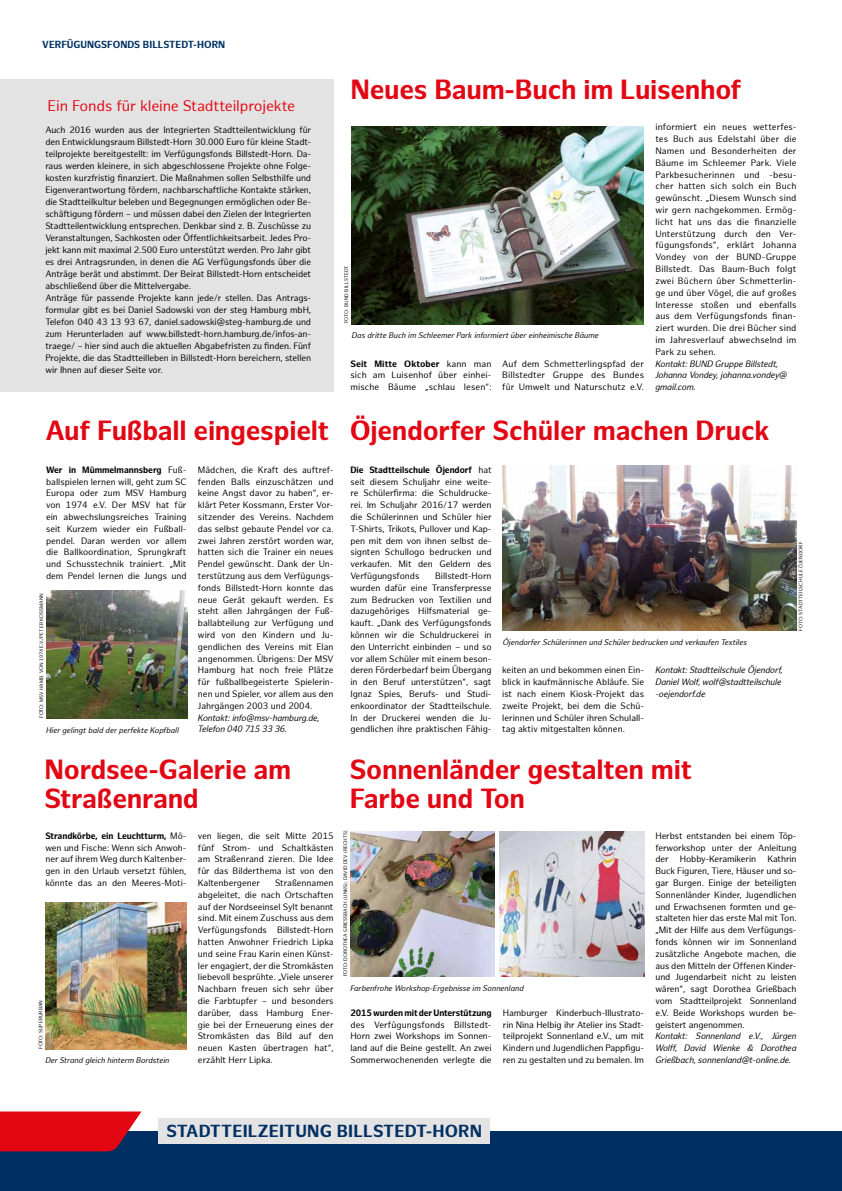
<style>
.page{position:relative;width:842px;height:1191px;background:#fff}
.page>*{position:absolute;margin:0;border:0;box-sizing:border-box;transform-origin:0 0}
.t1{font:700 27px/29px "Hamburg Sans";letter-spacing:-.01em;color:#e30613}
.t2{font:700 17px "Hamburg Sans";letter-spacing:.01em;color:#003063}
.t3{font:15px "Hamburg Sans";letter-spacing:-.01em;color:#e30613}
.t4{font:700 10px "Hamburg Sans";letter-spacing:.005em;color:#003063}
.t5{font:9px/11.8px "Hamburg Sans";letter-spacing:-.01em;color:#000;text-align:justify}
.t6{font:italic 9px/11.8px "Hamburg Sans";letter-spacing:-.01em;color:#000}
.t7{font:700 9px "Hamburg Sans";letter-spacing:-.01em;color:#000}
.t8{font:italic 8px "Hamburg Sans";color:#000}
.t9{font:5px "Hamburg Sans";color:#000}
.s1{font-weight:700}
</style>
<div class="page">
<div style="left:0;top:1131px;width:842px;height:60px;background:#003063"></div>
<svg style="left:0;top:1111px;width:141px;height:40px;background:#d31120"></svg>
<div style="left:158px;top:1118px;width:332px;height:26px;background:#e3e3e3"></div>
<img style="left:351px;top:126px;width:292px;height:198px">
<div style="left:0;top:79px;width:334px;height:313px;background:#e3e3e3"></div>
<img style="left:503px;top:465px;width:293px;height:166px">
<img style="left:350px;top:831px;width:145px;height:145px">
<img style="left:46px;top:591px;width:141px;height:127px">
<img style="left:45px;top:902px;width:142px;height:147px">
<img style="left:499px;top:831px;width:145px;height:145px">
<p class="t4" style="left:42px;top:38px;width:185px">VERFÜGUNGSFONDS BILLSTEDT-HORN</p>
<h3 class="t3" style="left:48px;top:97px;width:249px">Ein Fonds für kleine Stadtteilprojekte</h3>
<p class="t5" style="left:45px;top:124px;width:267px;text-align:left">Auch 2016 wurden aus der Integrierten Stadtteilentwicklung für den Entwicklungsraum Billstedt-Horn 30.000 Euro für kleine Stadt&shy;teilprojekte bereitgestellt: im Verfügungsfonds Billstedt-Horn. Da&shy;raus werden kleinere, in sich abgeschlossene Projekte ohne Folge&shy;kosten kurzfristig finanziert. Die Maßnahmen sollen Selbsthilfe und Eigenverantwortung fördern, nachbarschaftliche Kontakte stärken, die Stadtteilkultur beleben und Begegnungen ermöglichen oder Be&shy;schäftigung fördern – und müssen dabei den Zielen der Integrierten Stadtteilentwicklung entsprechen. Denkbar sind z. B. Zuschüsse zu Veranstaltungen, Sachkosten oder Öffentlichkeitsarbeit. Jedes Pro&shy;jekt kann mit maximal 2.500 Euro unterstützt werden. Pro Jahr gibt es drei Antragsrunden, in denen die AG Verfügungsfonds über die Anträge berät und abstimmt. Der Beirat Billstedt-Horn entscheidet abschließend über die Mittelvergabe.<br>Anträge für passende Projekte kann jede/r stellen. Das Antrags&shy;formular gibt es bei Daniel Sadowski von der steg Hamburg mbH, Telefon 040 43 13 93 67, daniel.sadowski@steg-hamburg.de und zum Herunterladen auf www.billstedt-horn.hamburg.de/infos-an&shy;traege/ – hier sind auch die aktuellen Abgabefristen zu finden. Fünf Projekte, die das Stadtteilleben in Billstedt-Horn bereichern, stellen wir Ihnen auf dieser Seite vor.</p>
<h1 class="t1" style="left:45px;top:417px;width:285px">Auf Fußball eingespielt</h1>
<p class="t5" style="left:46px;top:464px;width:142px"><span class="s1">Wer in Mümmelmannsberg</span> Fuß&shy;ballspielen lernen will, geht zum SC Europa oder zum MSV Hamburg von 1974 e.V. Der MSV hat für ein abwechslungsreiches Training seit Kurzem wieder ein Fußball&shy;pendel. Daran werden vor allem die Ballkoordination, Sprungkraft und Schusstechnik trainiert. „Mit dem Pendel lernen die Jungs und</p>
<p class="t5" style="left:198px;top:464px;width:137px">Mädchen, die Kraft des auftref&shy;fenden Balls einzuschätzen und keine Angst davor zu haben“, er&shy;klärt Peter Kossmann, Erster Vor&shy;sitzender des Vereins. Nachdem das selbst gebaute Pendel vor ca. zwei Jahren zerstört worden war, hatten sich die Trainer ein neues Pendel gewünscht. Dank der Un&shy;terstützung aus dem Verfügungs&shy;fonds Billstedt-Horn konnte das neue Gerät gekauft werden. Es steht allen Jahrgängen der Fuß&shy;ballabteilung zur Verfügung und wird von den Kindern und Ju&shy;gendlichen des Vereins mit Elan angenommen. Übrigens: Der MSV Hamburg hat noch freie Plätze für fußballbegeisterte Spielerin&shy;nen und Spieler, vor allem aus den Jahrgängen 2003 und 2004.</p>
<p class="t6" style="left:198px;top:712px;width:123px">Kontakt: info@msv-hamburg.de,</p>
<p class="t8" style="left:46px;top:725px;width:134px">Hier gelingt bald der perfekte Kopfball</p>
<p class="t6" style="left:198px;top:723px;width:90px">Telefon 040 715 33 36.</p>
<p class="t9" style="left:38px;top:718px;width:126px;rotate:-90deg">FOTO: MSV HAMB. VON 1974 E.V./PETER KOSSMANN</p>
<h1 class="t1" style="left:45px;top:756px;width:248px">Nordsee-Galerie am<br>Straßenrand</h1>
<p class="t5" style="left:45px;top:830px;width:143px"><span class="s1">Strandkörbe, ein Leuchtturm,</span> Mö&shy;wen und Fische: Wenn sich Anwoh&shy;ner auf ihrem Weg durch Kaltenber&shy;gen in den Urlaub versetzt fühlen, könnte das an den Meeres-Moti-</p>
<p class="t5" style="left:198px;top:830px;width:137px">ven liegen, die seit Mitte 2015 fünf Strom- und Schaltkästen am Straßenrand zieren. Die Idee für das Bilderthema ist von den Kaltenbergener</p>
<p class="t5" style="left:198px;top:877px;width:137px;text-indent:77px">Straßennamen abgeleitet, die nach Ortschaften auf der Nordseeinsel Sylt benannt sind. Mit einem Zuschuss aus dem Verfügungsfonds Billstedt-Horn hatten Anwohner Friedrich Lipka und seine Frau Karin einen Künst&shy;ler engagiert, der die Stromkästen liebevoll besprühte. „Viele unserer Nachbarn freuen sich sehr über die Farbtupfer – und besonders darüber, dass Hamburg Ener&shy;gie bei der Erneuerung eines der Stromkästen das Bild auf den neuen Kasten übertragen hat“, erzählt Herr Lipka.</p>
<p class="t9" style="left:38px;top:1049px;width:51px;rotate:-90deg">FOTO: SUPERURBAN</p>
<p class="t8" style="left:45px;top:1056px;width:126px">Der Strand gleich hinterm Bordstein</p>
<h1 class="t1" style="left:350px;top:76px;width:393px">Neues Baum-Buch im Luisenhof</h1>
<p class="t5" style="left:655px;top:122px;width:143px">informiert ein neues wetterfes&shy;tes Buch aus Edelstahl über die Namen und Besonderheiten der Bäume im Schleemer Park. Viele Parkbesucherinnen und -besu&shy;cher hatten sich solch ein Buch gewünscht. „Diesem Wunsch sind wir gern nachgekommen. Ermög&shy;licht hat uns das die finanzielle Unterstützung durch den Ver&shy;fügungsfonds“, erklärt Johanna Vondey von der BUND-Gruppe Billstedt. Das Baum-Buch folgt zwei Büchern über Schmetterlin&shy;ge und über Vögel, die auf großes Interesse stoßen und ebenfalls aus dem Verfügungsfonds finan&shy;ziert wurden. Die drei Bücher sind im Jahresverlauf abwechselnd im Park zu sehen.</p>
<p class="t6" style="left:655px;top:358px;width:133px">Kontakt: BUND Gruppe Billstedt,<br>Johanna Vondey, johanna.vondey@ gmail.com.</p>
<p class="t9" style="left:343px;top:323px;width:59px;rotate:-90deg">FOTO: BUND BILLSTEDT</p>
<p class="t8" style="left:352px;top:331px;width:249px">Das dritte Buch im Schleemer Park informiert über einheimische Bäume</p>
<p class="t5" style="left:350px;top:358px;width:143px"><span class="s1">Seit Mitte Oktober</span> kann man sich am Luisenhof über einhei&shy;mische Bäume „schlau lesen“:</p>
<p class="t5" style="left:502px;top:358px;width:143px">Auf dem Schmetterlingspfad der Billstedter Gruppe des Bundes für Umwelt und Naturschutz e.V.</p>
<h1 class="t1" style="left:350px;top:417px;width:421px">Öjendorfer Schüler machen Druck</h1>
<p class="t5" style="left:350px;top:464px;width:143px"><span class="s1">Die Stadtteilschule Öjendorf</span> hat seit diesem Schuljahr eine weite&shy;re Schülerfirma: die Schuldrucke&shy;rei. Im Schuljahr 2016/17 werden die Schülerinnen und Schüler hier T-Shirts, Trikots, Pullover und Kap&shy;pen mit dem von ihnen selbst de&shy;signten Schullogo bedrucken und verkaufen. Mit den Geldern des Verfügungsfonds</p>
<p class="t5" style="left:350px;top:570px;width:143px;text-indent:85px">Billstedt-Horn wurden dafür eine Transferpresse zum Bedrucken von Textilien und dazugehöriges Hilfsmaterial ge&shy;kauft. „Dank des Verfügungsfonds können wir die Schuldruckerei in den Unterricht einbinden – und so vor allem Schüler mit einem beson&shy;deren Förderbedarf beim Übergang in den Beruf unterstützen“, sagt Ignaz Spies, Berufs- und Studi&shy;enkoordinator der Stadtteilschule.<br>In der Druckerei wenden die Ju&shy;gendlichen ihre praktischen Fähig-</p>
<p class="t8" style="left:503px;top:638px;width:246px">Öjendorfer Schülerinnen und Schüler bedrucken und verkaufen Textiles</p>
<p class="t5" style="left:502px;top:664px;width:143px">keiten an und bekommen einen Ein&shy;blick in kaufmännische Abläufe. Sie ist nach einem Kiosk-Projekt das zweite Projekt, bei dem die Schü&shy;lerinnen und Schüler ihren Schulall&shy;tag aktiv mitgestalten können.</p>
<p class="t6" style="left:655px;top:664px;width:129px">Kontakt: Stadtteilschule Öjendorf,<br>Daniel Wolf, wolf@stadtteilschule -oejendorf.de</p>
<p class="t9" style="left:798px;top:630px;width:90px;rotate:-90deg">FOTO: STADTTEILSCHULE ÖJENDORF</p>
<h1 class="t1" style="left:350px;top:756px;width:344px">Sonnenländer gestalten mit<br>Farbe und Ton</h1>
<p class="t5" style="left:655px;top:830px;width:143px">Herbst entstanden bei einem Töp&shy;ferworkshop unter der Anleitung der Hobby-Keramikerin Kathrin Buck Figuren, Tiere, Häuser und so&shy;gar Burgen. Einige der beteiligten Sonnenländer Kinder, Jugendlichen und Erwachsenen formten und ge&shy;stalteten hier das erste Mal mit Ton. „Mit der Hilfe aus dem Verfügungs&shy;fonds können wir im Sonnenland zusätzliche Angebote machen, die aus den Mitteln der Offenen Kinder&shy;und Jugendarbeit nicht zu leisten wären“, sagt Dorothea Grießbach vom Stadtteilprojekt Sonnenland e.V. Beide Workshops wurden be&shy;geistert angenommen.</p>
<p class="t6" style="left:655px;top:1030px;width:143px;text-align:justify">Kontakt: Sonnenland e.V., Jürgen Wolff, David Wienke &amp; Dorothea Grießbach, sonnenland@t-online.de.</p>
<p class="t9" style="left:343px;top:976px;width:147px;rotate:-90deg">FOTO: DOROTHEA GRIESSBACH (LINKS); DAVID DEV (RECHTS)</p>
<p class="t8" style="left:350px;top:983px;width:175px">Farbenfrohe Workshop-Ergebnisse im Sonnenland</p>
<p class="t7" style="left:350px;top:1007px;width:143px">2015 wurden mit der Unterstützung</p>
<p class="t5" style="left:350px;top:1018px;width:143px">des Verfügungsfonds Billstedt-Horn zwei Workshops im Sonnen&shy;land auf die Beine gestellt. An zwei Sommerwochenenden verlegte die</p>
<p class="t5" style="left:503px;top:1007px;width:143px">Hamburger Kinderbuch-Illustrato&shy;rin Nina Helbig ihr Atelier ins Stadt&shy;teilprojekt Sonnenland e.V., um mit Kindern und Jugendlichen Pappfigu&shy;ren zu gestalten und zu bemalen. Im</p>
<h2 class="t2" style="left:167px;top:1121px;width:317px">STADTTEILZEITUNG BILLSTEDT-HORN</h2>
</div>
